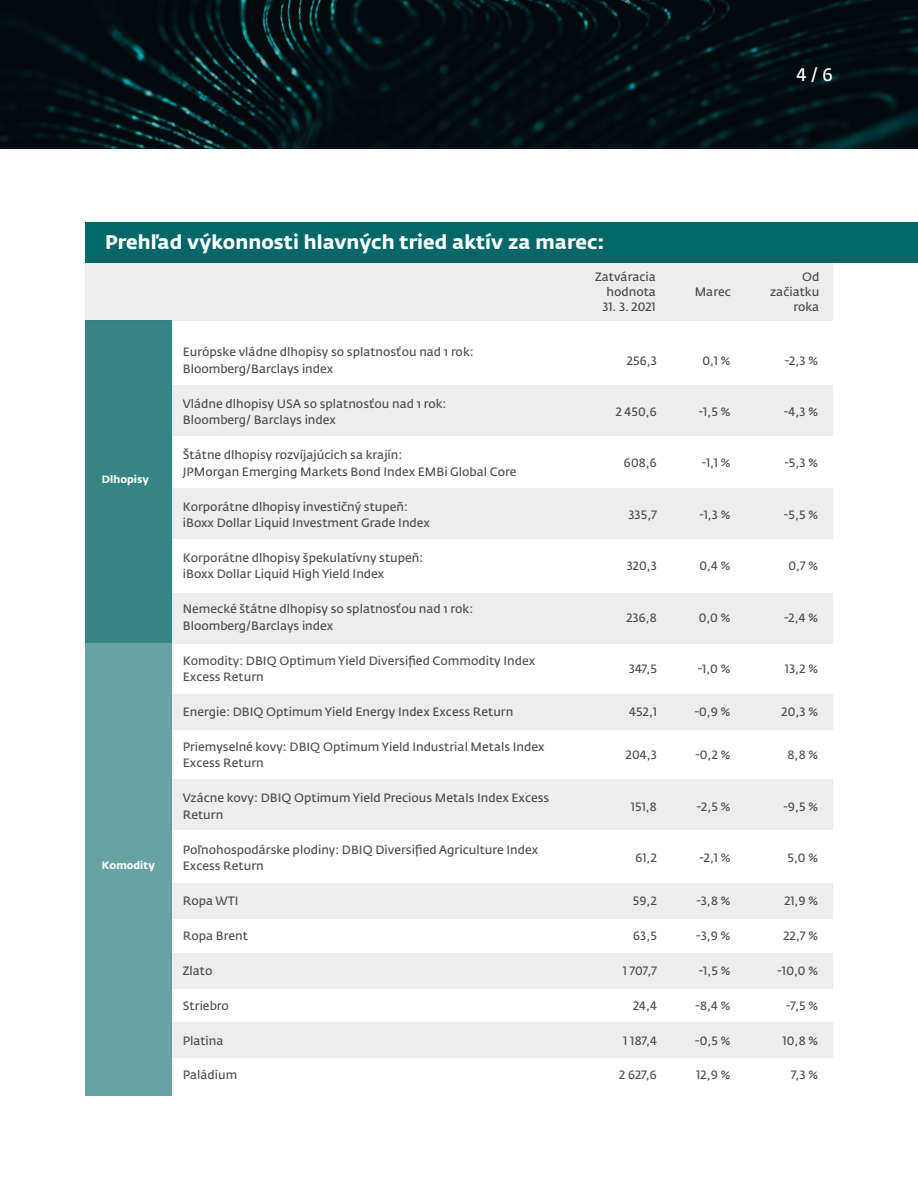
<style>
.page{position:relative;width:918px;height:1188px;background:#fff}
.page>*{position:absolute;margin:0;border:0;box-sizing:border-box;transform-origin:0 0}
.t1{font:700 19.5px "Fedra Sans Std";color:#fff}
.t2{font:18px "Fedra Sans Std";color:#fff}
.t3{font:12px/16.5px "Fedra Sans Std";color:#000}
.t4{font:12px/15px "Fedra Sans Std";color:#484848;text-align:right}
.t5{font:700 10.5px "Fedra Sans Std";color:#fff}
</style>
<div class="page">
<img style="left:0;top:0;width:918px;height:149px">
<div style="left:85px;top:263px;width:748px;height:58px;background:#ededed"></div>
<div style="left:85px;top:222px;width:833px;height:41px;background:#036768"></div>
<div style="left:171px;top:883px;width:662px;height:35px;background:#ededed"></div>
<div style="left:171px;top:954px;width:662px;height:35px;background:#ededed"></div>
<div style="left:171px;top:1023px;width:662px;height:35px;background:#ededed"></div>
<div style="left:171px;top:694px;width:662px;height:35px;background:#ededed"></div>
<div style="left:85px;top:643px;width:86px;height:453px;background:#67a3a4"></div>
<div style="left:171px;top:386px;width:662px;height:50px;background:#ededed"></div>
<div style="left:171px;top:489px;width:662px;height:50px;background:#ededed"></div>
<div style="left:171px;top:593px;width:662px;height:50px;background:#ededed"></div>
<div style="left:171px;top:779px;width:662px;height:50px;background:#ededed"></div>
<div style="left:85px;top:321px;width:86px;height:322px;background:#358586"></div>
<h2 class="t2" style="left:796px;top:63px;width:38px">4 / 6</h2>
<h1 class="t1" style="left:105px;top:230px;width:501px">Prehľad výkonnosti hlavných tried aktív za marec:</h1>
<p class="t4" style="left:595px;top:269px;width:62px">Zatváracia hodnota</p>
<p class="t4" style="left:602px;top:299px;width:55px">31. 3. 2021</p>
<p class="t4" style="left:695px;top:284px;width:38px">Marec</p>
<p class="t4" style="left:770px;top:269px;width:51px">Od začiatku roka</p>
<p class="t5" style="left:102px;top:473px;width:48px">Dlhopisy</p>
<p class="t5" style="left:102px;top:859px;width:54px">Komodity</p>
<p class="t3" style="left:183px;top:344px;width:292px">Európske vládne dlhopisy so splatnosťou nad 1 rok:<br>Bloomberg/Barclays index</p>
<p class="t3" style="left:627px;top:352px;width:32px">256,3</p>
<p class="t3" style="left:702px;top:352px;width:29px">0,1 %</p>
<p class="t3" style="left:785px;top:352px;width:35px">-2,3 %</p>
<p class="t3" style="left:183px;top:395px;width:265px">Vládne dlhopisy USA so splatnosťou nad 1 rok:<br>Bloomberg/ Barclays index</p>
<p class="t3" style="left:616px;top:404px;width:43px">2 450,6</p>
<p class="t3" style="left:699px;top:404px;width:33px">-1,5 %</p>
<p class="t3" style="left:784px;top:404px;width:36px">-4,3 %</p>
<p class="t3" style="left:183px;top:447px;width:335px">Štátne dlhopisy rozvíjajúcich sa krajín:<br>JPMorgan Emerging Markets Bond Index EMBi Global Core</p>
<p class="t3" style="left:624px;top:455px;width:34px">608,6</p>
<p class="t3" style="left:702px;top:455px;width:30px">-1,1 %</p>
<p class="t3" style="left:784px;top:455px;width:35px">-5,3 %</p>
<p class="t3" style="left:183px;top:498px;width:249px">Korporátne dlhopisy investičný stupeň: iBoxx Dollar Liquid Investment Grade Index</p>
<p class="t3" style="left:628px;top:506px;width:30px">335,7</p>
<p class="t3" style="left:699px;top:506px;width:32px">-1,3 %</p>
<p class="t3" style="left:784px;top:506px;width:36px">-5,5 %</p>
<p class="t3" style="left:183px;top:550px;width:242px">Korporátne dlhopisy špekulatívny stupeň: iBoxx Dollar Liquid High Yield Index</p>
<p class="t3" style="left:627px;top:558px;width:32px">320,3</p>
<p class="t3" style="left:700px;top:558px;width:32px">0,4 %</p>
<p class="t3" style="left:788px;top:558px;width:31px">0,7 %</p>
<p class="t3" style="left:183px;top:601px;width:292px">Nemecké štátne dlhopisy so splatnosťou nad 1 rok:<br>Bloomberg/Barclays index</p>
<p class="t3" style="left:626px;top:609px;width:32px">236,8</p>
<p class="t3" style="left:699px;top:609px;width:33px">0,0 %</p>
<p class="t3" style="left:784px;top:609px;width:35px">-2,4 %</p>
<p class="t3" style="left:183px;top:652px;width:354px">Komodity: DBIQ Optimum Yield Diversified Commodity Index<br>Excess Return</p>
<p class="t3" style="left:629px;top:661px;width:29px">347,5</p>
<p class="t3" style="left:698px;top:661px;width:34px">-1,0 %</p>
<p class="t3" style="left:785px;top:661px;width:35px">13,2 %</p>
<p class="t3" style="left:183px;top:704px;width:332px">Energie: DBIQ Optimum Yield Energy Index Excess Return</p>
<p class="t3" style="left:629px;top:704px;width:29px">452,1</p>
<p class="t3" style="left:695px;top:704px;width:37px">-0,9 %</p>
<p class="t3" style="left:782px;top:704px;width:38px">20,3 %</p>
<p class="t3" style="left:183px;top:738px;width:363px">Priemyselné kovy: DBIQ Optimum Yield Industrial Metals Index<br>Excess Return</p>
<p class="t3" style="left:626px;top:747px;width:33px">204,3</p>
<p class="t3" style="left:695px;top:747px;width:36px">-0,2 %</p>
<p class="t3" style="left:788px;top:747px;width:32px">8,8 %</p>
<p class="t3" style="left:183px;top:790px;width:368px">Vzácne kovy: DBIQ Optimum Yield Precious Metals Index Excess<br>Return</p>
<p class="t3" style="left:631px;top:798px;width:28px">151,8</p>
<p class="t3" style="left:697px;top:798px;width:35px">-2,5 %</p>
<p class="t3" style="left:783px;top:798px;width:36px">-9,5 %</p>
<p class="t3" style="left:183px;top:841px;width:357px">Poľnohospodárske plodiny: DBIQ Diversified Agriculture Index<br>Excess Return</p>
<p class="t3" style="left:635px;top:849px;width:23px">61,2</p>
<p class="t3" style="left:700px;top:849px;width:32px">-2,1 %</p>
<p class="t3" style="left:787px;top:849px;width:32px">5,0 %</p>
<p class="t3" style="left:183px;top:893px;width:57px">Ropa WTI</p>
<p class="t3" style="left:633px;top:893px;width:26px">59,2</p>
<p class="t3" style="left:696px;top:893px;width:35px">-3,8 %</p>
<p class="t3" style="left:784px;top:893px;width:35px">21,9 %</p>
<p class="t3" style="left:183px;top:927px;width:67px">Ropa Brent</p>
<p class="t3" style="left:633px;top:927px;width:25px">63,5</p>
<p class="t3" style="left:696px;top:927px;width:36px">-3,9 %</p>
<p class="t3" style="left:784px;top:927px;width:36px">22,7 %</p>
<p class="t3" style="left:183px;top:962px;width:31px">Zlato</p>
<p class="t3" style="left:623px;top:962px;width:36px">1 707,7</p>
<p class="t3" style="left:699px;top:962px;width:33px">-1,5 %</p>
<p class="t3" style="left:778px;top:962px;width:42px">-10,0 %</p>
<p class="t3" style="left:183px;top:997px;width:48px">Striebro</p>
<p class="t3" style="left:633px;top:997px;width:25px">24,4</p>
<p class="t3" style="left:696px;top:997px;width:36px">-8,4 %</p>
<p class="t3" style="left:786px;top:997px;width:33px">-7,5 %</p>
<p class="t3" style="left:183px;top:1032px;width:42px">Platina</p>
<p class="t3" style="left:623px;top:1032px;width:35px">1 187,4</p>
<p class="t3" style="left:695px;top:1032px;width:37px">-0,5 %</p>
<p class="t3" style="left:783px;top:1032px;width:37px">10,8 %</p>
<p class="t3" style="left:183px;top:1067px;width:56px">Paládium</p>
<p class="t3" style="left:619px;top:1067px;width:39px">2 627,6</p>
<p class="t3" style="left:696px;top:1067px;width:36px">12,9 %</p>
<p class="t3" style="left:791px;top:1067px;width:28px">7,3 %</p>
</div>
